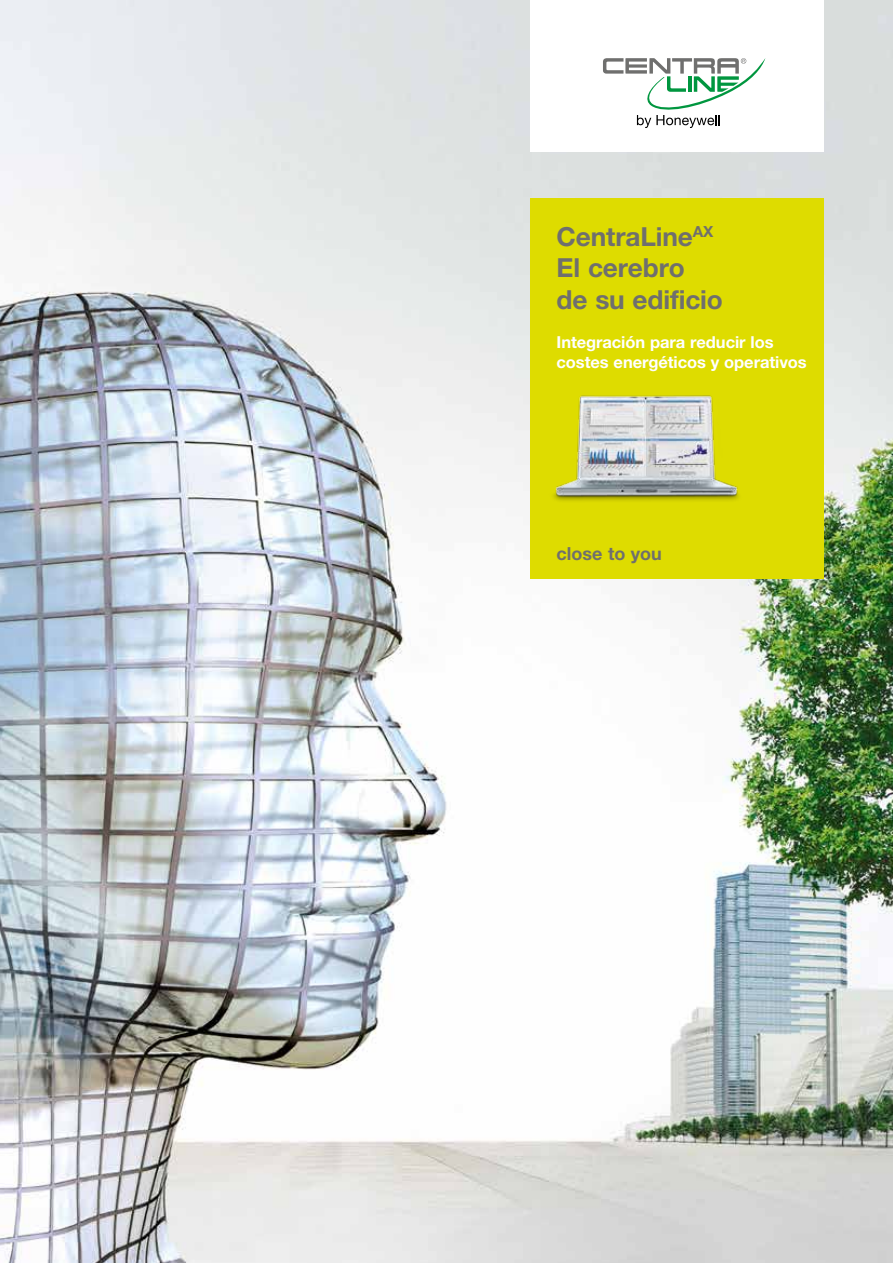
<style>
.page{position:relative;width:893px;height:1263px;background:#fff}
.page>*{position:absolute;margin:0;border:0;box-sizing:border-box;transform-origin:0 0}
.t1{font:700 26.25px/31.5px "Helvetica Neue";letter-spacing:-.005em;color:#6f6f6e}
.t2{font:700 18px "Helvetica Neue";color:#6f6f6e}
.t3{font:700 16.5px/19.8px "Helvetica Neue";letter-spacing:-.005em;color:#fff}
</style>
<div class="page">
<img style="left:0;top:0;width:893px;height:1263px">
<div style="left:531px;top:198px;width:293px;height:381px;background:#dedc00"></div>
<div style="left:531px;top:0;width:293px;height:151px;background:#fff"></div>
<svg style="left:603px;top:58px;width:162px;height:70px"></svg>
<img style="left:553px;top:395px;width:186px;height:106px">
<h1 class="t1" style="left:557px;top:220px;width:168px">CentraLine<sup>AX<br></sup>El cerebro<br>de su edificio</h1>
<p class="t3" style="left:557px;top:332px;width:252px">Integración para reducir los costes energéticos y operativos</p>
<p class="t2" style="left:557px;top:542px;width:107px">close to you</p>
</div>
